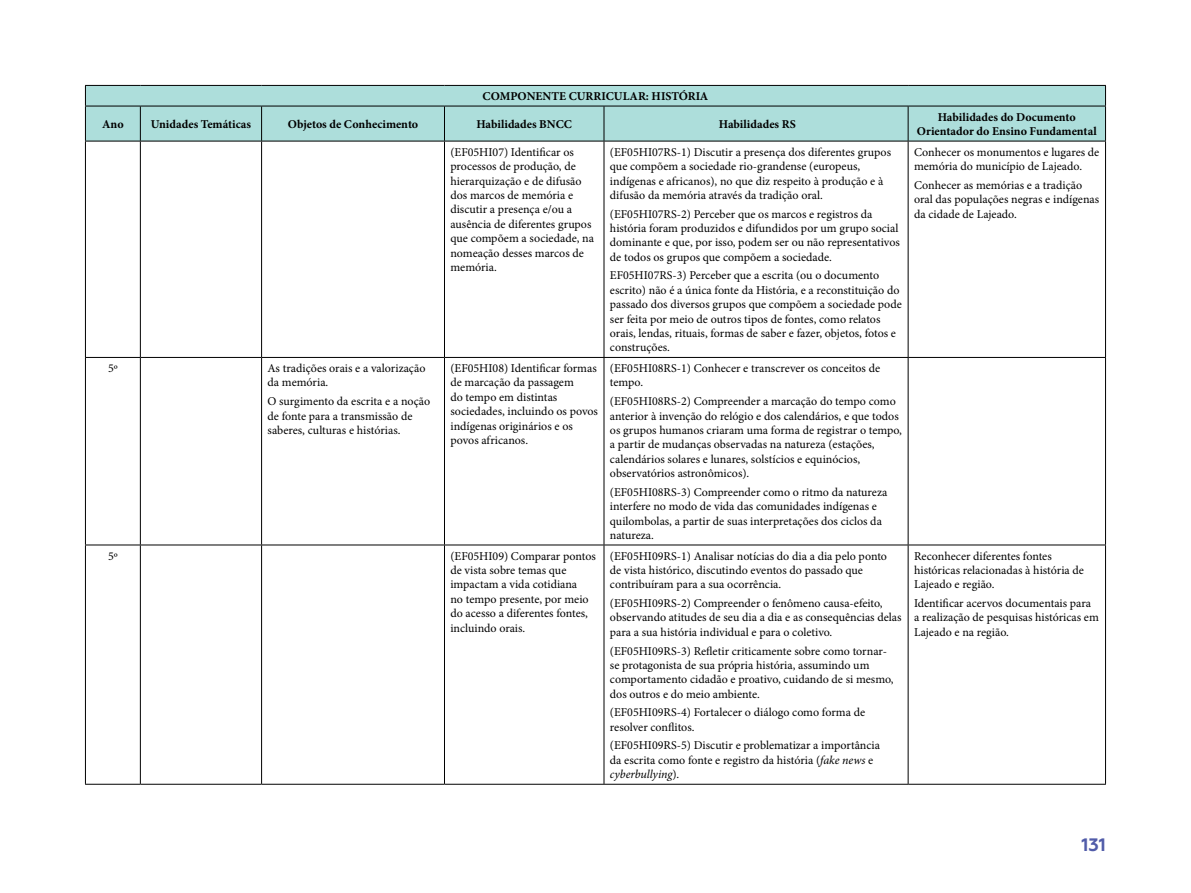
<style>
.page{position:relative;width:1191px;height:893px;background:#fff}
.page>*{position:absolute;margin:0;border:0;box-sizing:border-box;transform-origin:0 0}
.t1{font:700 18px "Geometria";color:#515ca9}
.t2{font:12px/14.4px "Minion Pro";color:#000}
.t3{font:700 12px/14.4px "Minion Pro";color:#000;text-align:center}
.s1{font-style:italic}
</style>
<div class="page">
<div style="left:86px;top:86px;width:1019px;height:55px;background:#addedb"></div>
<svg style="left:85px;top:86px;width:1px;height:20px"></svg>
<hr style="left:85px;top:106px;width:1px;height:35px;background:#000">
<hr style="left:85px;top:85px;width:55px;height:1px;background:#000">
<hr style="left:140px;top:85px;width:121px;height:1px;background:#000">
<hr style="left:261px;top:85px;width:183px;height:1px;background:#000">
<hr style="left:444px;top:85px;width:160px;height:1px;background:#000">
<hr style="left:604px;top:85px;width:304px;height:1px;background:#000">
<hr style="left:908px;top:85px;width:198px;height:1px;background:#000">
<svg style="left:1105px;top:86px;width:1px;height:20px"></svg>
<hr style="left:140px;top:106px;width:1px;height:35px;background:#000">
<hr style="left:261px;top:106px;width:1px;height:35px;background:#000">
<hr style="left:444px;top:106px;width:1px;height:35px;background:#000">
<hr style="left:603px;top:106px;width:1px;height:35px;background:#000">
<hr style="left:907px;top:106px;width:1px;height:35px;background:#000">
<hr style="left:1105px;top:106px;width:1px;height:35px;background:#000">
<hr style="left:85px;top:106px;width:55px;height:1px;background:#000">
<hr style="left:140px;top:106px;width:121px;height:1px;background:#000">
<hr style="left:261px;top:106px;width:183px;height:1px;background:#000">
<hr style="left:444px;top:106px;width:160px;height:1px;background:#000">
<hr style="left:604px;top:106px;width:304px;height:1px;background:#000">
<hr style="left:908px;top:106px;width:198px;height:1px;background:#000">
<hr style="left:85px;top:141px;width:55px;height:1px;background:#000">
<hr style="left:140px;top:141px;width:121px;height:1px;background:#000">
<hr style="left:261px;top:141px;width:183px;height:1px;background:#000">
<hr style="left:444px;top:141px;width:160px;height:1px;background:#000">
<hr style="left:604px;top:141px;width:304px;height:1px;background:#000">
<hr style="left:908px;top:141px;width:198px;height:1px;background:#000">
<hr style="left:85px;top:141px;width:1px;height:216px;background:#000">
<hr style="left:85px;top:358px;width:1px;height:187px;background:#000">
<hr style="left:85px;top:545px;width:1px;height:239px;background:#000">
<hr style="left:140px;top:141px;width:1px;height:216px;background:#000">
<hr style="left:261px;top:141px;width:1px;height:216px;background:#000">
<hr style="left:444px;top:141px;width:1px;height:216px;background:#000">
<hr style="left:603px;top:141px;width:1px;height:216px;background:#000">
<hr style="left:907px;top:141px;width:1px;height:216px;background:#000">
<hr style="left:1105px;top:141px;width:1px;height:216px;background:#000">
<hr style="left:140px;top:358px;width:1px;height:187px;background:#000">
<hr style="left:261px;top:358px;width:1px;height:187px;background:#000">
<hr style="left:444px;top:358px;width:1px;height:187px;background:#000">
<hr style="left:603px;top:358px;width:1px;height:187px;background:#000">
<hr style="left:907px;top:358px;width:1px;height:187px;background:#000">
<hr style="left:1105px;top:358px;width:1px;height:187px;background:#000">
<hr style="left:140px;top:545px;width:1px;height:239px;background:#000">
<hr style="left:261px;top:545px;width:1px;height:239px;background:#000">
<hr style="left:444px;top:545px;width:1px;height:239px;background:#000">
<hr style="left:603px;top:545px;width:1px;height:239px;background:#000">
<hr style="left:907px;top:545px;width:1px;height:239px;background:#000">
<hr style="left:1105px;top:545px;width:1px;height:239px;background:#000">
<hr style="left:85px;top:357px;width:55px;height:1px;background:#000">
<hr style="left:140px;top:357px;width:121px;height:1px;background:#000">
<hr style="left:261px;top:357px;width:183px;height:1px;background:#000">
<hr style="left:444px;top:357px;width:160px;height:1px;background:#000">
<hr style="left:604px;top:357px;width:304px;height:1px;background:#000">
<hr style="left:908px;top:357px;width:198px;height:1px;background:#000">
<hr style="left:85px;top:545px;width:55px;height:1px;background:#000">
<hr style="left:140px;top:545px;width:121px;height:1px;background:#000">
<hr style="left:261px;top:545px;width:183px;height:1px;background:#000">
<hr style="left:444px;top:545px;width:160px;height:1px;background:#000">
<hr style="left:604px;top:545px;width:304px;height:1px;background:#000">
<hr style="left:908px;top:545px;width:198px;height:1px;background:#000">
<hr style="left:85px;top:784px;width:55px;height:1px;background:#000">
<hr style="left:140px;top:784px;width:121px;height:1px;background:#000">
<hr style="left:261px;top:784px;width:183px;height:1px;background:#000">
<hr style="left:444px;top:784px;width:160px;height:1px;background:#000">
<hr style="left:604px;top:784px;width:304px;height:1px;background:#000">
<hr style="left:908px;top:784px;width:198px;height:1px;background:#000">
<p class="t3" style="left:482px;top:89px;width:227px">COMPONENTE CURRICULAR: HISTÓRIA</p>
<p class="t3" style="left:102px;top:117px;width:23px">Ano</p>
<p class="t3" style="left:151px;top:117px;width:102px">Unidades Temáticas</p>
<p class="t3" style="left:288px;top:117px;width:132px">Objetos de Conhecimento</p>
<p class="t3" style="left:476px;top:117px;width:97px">Habilidades BNCC</p>
<p class="t3" style="left:719px;top:117px;width:78px">Habilidades RS</p>
<p class="t3" style="left:917px;top:110px;width:181px">Habilidades do Documento<br>Orientador do Ensino Fundamental</p>
<p class="t2" style="left:450px;top:145px;width:145px">(EF05HI07) Identificar os processos de produção, de hierarquização e de difusão dos marcos de memória e discutir a presença e/ou a ausência de diferentes grupos que compõem a sociedade, na nomeação desses marcos de memória.</p>
<p class="t2" style="left:610px;top:145px;width:283px">(EF05HI07RS-1) Discutir a presença dos diferentes grupos que compõem a sociedade rio-grandense (europeus, indígenas e africanos), no que diz respeito à produção e à difusão da memória através da tradição oral.</p>
<p class="t2" style="left:914px;top:145px;width:187px">Conhecer os monumentos e lugares de memória do município de Lajeado.</p>
<p class="t2" style="left:914px;top:178px;width:187px">Conhecer as memórias e a tradição oral das populações negras e indígenas da cidade de Lajeado.</p>
<p class="t2" style="left:610px;top:207px;width:291px">(EF05HI07RS-2) Perceber que os marcos e registros da história foram produzidos e difundidos por um grupo social dominante e que, por isso, podem ser ou não representativos de todos os grupos que compõem a sociedade.</p>
<p class="t2" style="left:610px;top:268px;width:293px">EF05HI07RS-3) Perceber que a escrita (ou o documento escrito) não é a única fonte da História, e a reconstituição do passado dos diversos grupos que compõem a sociedade pode ser feita por meio de outros tipos de fontes, como relatos orais, lendas, rituais, formas de saber e fazer, objetos, fotos e construções.</p>
<p class="t2" style="left:108px;top:361px;width:11px">5º</p>
<p class="t2" style="left:267px;top:361px;width:159px">As tradições orais e a valorização da memória.</p>
<p class="t2" style="left:267px;top:394px;width:164px">O surgimento da escrita e a noção de fonte para a transmissão de saberes, culturas e histórias.</p>
<p class="t2" style="left:450px;top:361px;width:149px">(EF05HI08) Identificar formas de marcação da passagem<br>do tempo em distintas sociedades, incluindo os povos indígenas originários e os povos africanos.</p>
<p class="t2" style="left:610px;top:361px;width:272px">(EF05HI08RS-1) Conhecer e transcrever os conceitos de tempo.</p>
<p class="t2" style="left:610px;top:394px;width:293px">(EF05HI08RS-2) Compreender a marcação do tempo como anterior à invenção do relógio e dos calendários, e que todos os grupos humanos criaram uma forma de registrar o tempo, a partir de mudanças observadas na natureza (estações, calendários solares e lunares, solstícios e equinócios, observatórios astronômicos).</p>
<p class="t2" style="left:610px;top:485px;width:279px">(EF05HI08RS-3) Compreender como o ritmo da natureza interfere no modo de vida das comunidades indígenas e quilombolas, a partir de suas interpretações dos ciclos da natureza.</p>
<p class="t2" style="left:108px;top:549px;width:11px">5º</p>
<p class="t2" style="left:450px;top:549px;width:147px">(EF05HI09) Comparar pontos de vista sobre temas que impactam a vida cotidiana<br>no tempo presente, por meio do acesso a diferentes fontes, incluindo orais.</p>
<p class="t2" style="left:610px;top:549px;width:279px">(EF05HI09RS-1) Analisar notícias do dia a dia pelo ponto de vista histórico, discutindo eventos do passado que contribuíram para a sua ocorrência.</p>
<p class="t2" style="left:610px;top:596px;width:293px">(EF05HI09RS-2) Compreender o fenômeno causa-efeito, observando atitudes de seu dia a dia e as consequências delas para a sua história individual e para o coletivo.</p>
<p class="t2" style="left:610px;top:644px;width:285px">(EF05HI09RS-3) Refletir criticamente sobre como tornar&shy;se protagonista de sua própria história, assumindo um comportamento cidadão e proativo, cuidando de si mesmo, dos outros e do meio ambiente.</p>
<p class="t2" style="left:610px;top:705px;width:257px">(EF05HI09RS-4) Fortalecer o diálogo como forma de resolver conflitos.</p>
<p class="t2" style="left:610px;top:738px;width:272px">(EF05HI09RS-5) Discutir e problematizar a importância da escrita como fonte e registro da história (<span class="s1">fake news</span> e <span class="s1">cyberbullying</span>).</p>
<p class="t2" style="left:914px;top:549px;width:171px">Reconhecer diferentes fontes históricas relacionadas à história de<br>Lajeado e região.</p>
<p class="t2" style="left:914px;top:596px;width:186px">Identificar acervos documentais para a realização de pesquisas históricas em<br>Lajeado e na região.</p>
<h1 class="t1" style="left:1081px;top:834px;width:26px">131</h1>
</div>
